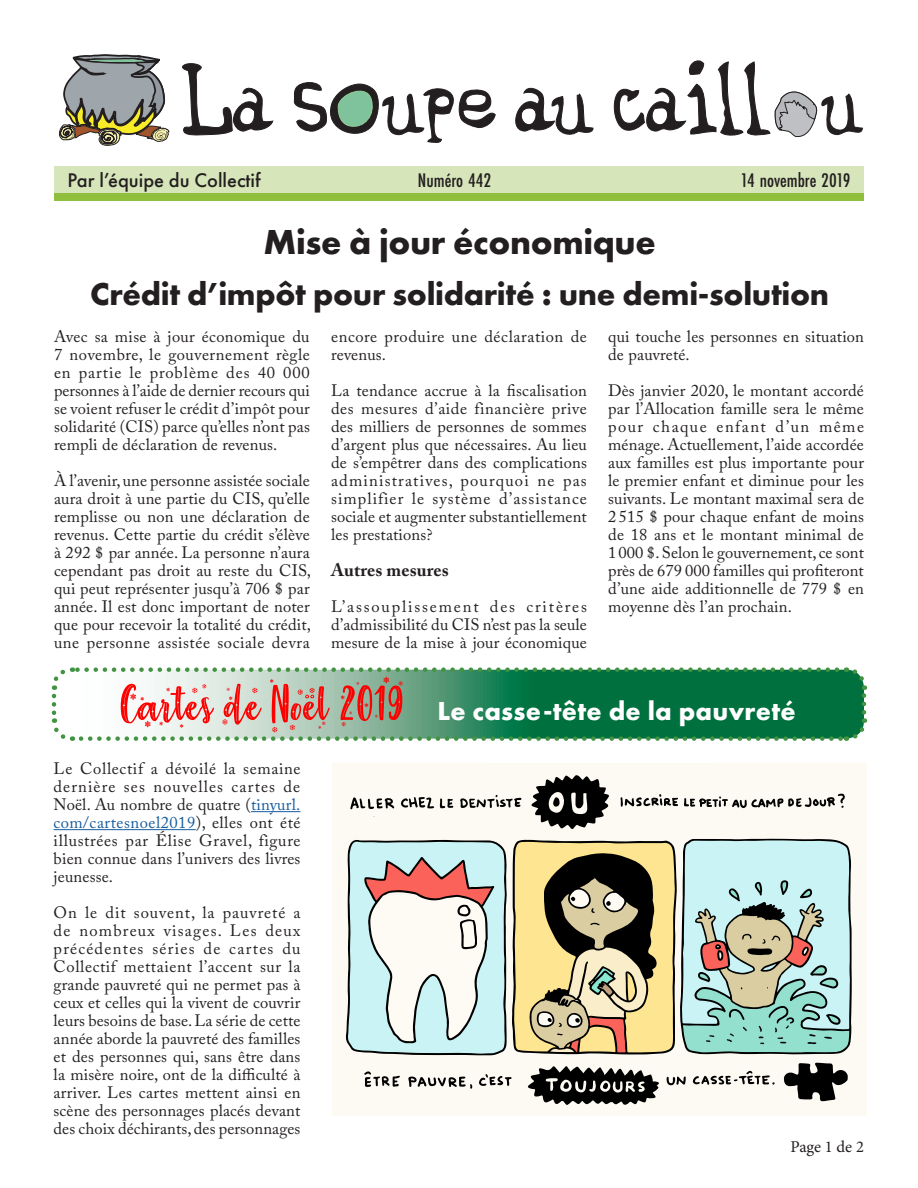
<style>
.page{position:relative;width:918px;height:1188px;background:#fff}
.page>*{position:absolute;margin:0;border:0;box-sizing:border-box;transform-origin:0 0}
.Texte_normal{font:60px "The Perfect Christmas";letter-spacing:.01em;color:#f00}
.Titre{font:700 36px "Futura PT";letter-spacing:-.01em;color:#231f20}
.Titre-2{font:700 33px "Futura PT";letter-spacing:-.01em;color:#231f20}
.Texte_normal-2{font:700 27px "Futura PT";letter-spacing:.01em;color:#fff}
.t1{font:500 20.55px "Futura PT Cond";color:#231f20}
.t2{font:500 20.55px "Futura PT";color:#231f20}
.Texte_normal-3{font:700 18px "Adobe Caslon Pro";letter-spacing:.01em;color:#231f20}
.Texte_normal-4{font:16.5px/18px "Adobe Caslon Pro";letter-spacing:.01em;color:#231f20;text-align:justify}
.Texte_normal-5{font:16.5px/18px "Adobe Caslon Pro";letter-spacing:.035em;color:#231f20}
.t3{font:16.5px "Minion Pro";letter-spacing:-.005em;color:#231f20}
.s1{color:#175d9e}
</style>
<div class="page">
<div style="left:54px;top:167px;width:810px;height:28px;background:#d7e5ba"></div>
<svg style="left:59px;top:54px;width:111px;height:92px"></svg>
<svg style="left:182px;top:63px;width:91px;height:73px"></svg>
<svg style="left:294px;top:82px;width:202px;height:61px"></svg>
<svg style="left:515px;top:87px;width:78px;height:48px"></svg>
<svg style="left:613px;top:60px;width:250px;height:77px"></svg>
<div style="left:54px;top:194px;width:810px;height:7px;background:#90bf3e"></div>
<div style="left:332px;top:763px;width:534px;height:353px;background:#fcfaf2"></div>
<svg style="left:666px;top:1076px;width:20px;height:10px"></svg>
<svg style="left:401px;top:797px;width:33px;height:12px"></svg>
<svg style="left:440px;top:798px;width:13px;height:10px"></svg>
<svg style="left:479px;top:1074px;width:33px;height:12px"></svg>
<svg style="left:784px;top:1063px;width:64px;height:38px"></svg>
<svg style="left:350px;top:797px;width:44px;height:12px"></svg>
<svg style="left:364px;top:1071px;width:36px;height:16px"></svg>
<svg style="left:408px;top:1076px;width:64px;height:13px"></svg>
<svg style="left:460px;top:795px;width:61px;height:14px"></svg>
<svg style="left:620px;top:794px;width:58px;height:13px"></svg>
<svg style="left:692px;top:1071px;width:83px;height:14px"></svg>
<svg style="left:684px;top:793px;width:161px;height:15px"></svg>
<svg style="left:527px;top:1066px;width:132px;height:39px"></svg>
<svg style="left:531px;top:775px;width:78px;height:54px"></svg>
<svg style="left:346px;top:839px;width:506px;height:216px;background:#b7bfac"></svg>
<svg style="left:54px;top:670px;width:810px;height:69px;background:#61a485"></svg>
<svg style="left:51px;top:696px;width:22px;height:45px"></svg>
<svg style="left:81px;top:718px;width:787px;height:23px"></svg>
<svg style="left:845px;top:667px;width:23px;height:45px"></svg>
<svg style="left:51px;top:667px;width:786px;height:23px"></svg>
<hr style="left:251px;top:811px;width:49px;height:1px;background:#175d9e">
<hr style="left:54px;top:829px;width:142px;height:1px;background:#175d9e">
<p class="t2" style="left:68px;top:168px;width:195px">Par l’équipe du Collectif</p>
<p class="t1" style="left:418px;top:168px;width:75px">Numéro 442</p>
<p class="t1" style="left:741px;top:168px;width:111px">14 novembre 2019</p>
<p class="Titre" style="left:264px;top:219px;width:394px">Mise à jour économique</p>
<p class="Titre-2" style="left:90px;top:273px;width:741px">Crédit d’impôt pour solidarité : une demi-solution</p>
<p class="Texte_normal-5" style="left:331px;top:327px;width:257px">encore produire une déclaration de revenus.</p>
<p class="Texte_normal-4" style="left:331px;top:381px;width:257px">La tendance accrue à la fiscalisation des mesures d’aide financière prive des milliers de personnes de sommes d’argent plus que nécessaires. Au lieu de s’empêtrer dans des complications administratives, pourquoi ne pas simplifier le système d’assistance sociale et augmenter substantiellement les prestations?</p>
<p class="Texte_normal-3" style="left:331px;top:559px;width:119px">Autres mesures</p>
<p class="Texte_normal-4" style="left:331px;top:597px;width:257px">L’assouplissement des critères d’admissibilité du CIS n’est pas la seule mesure de la mise à jour économique</p>
<p class="Texte_normal-4" style="left:54px;top:327px;width:257px">Avec sa mise à jour économique du 7 novembre, le gouvernement règle en partie le problème des 40 000 personnes à l’aide de dernier recours qui se voient refuser le crédit d’impôt pour solidarité (CIS) parce qu’elles n’ont pas rempli de déclaration de revenus.</p>
<p class="Texte_normal-4" style="left:54px;top:471px;width:258px">À l’avenir, une personne assistée sociale aura droit à une partie du CIS, qu’elle remplisse ou non une déclaration de revenus. Cette partie du crédit s’élève à 292 $ par année. La personne n’aura cependant pas droit au reste du CIS, qui peut représenter jusqu’à 706 $ par année. Il est donc important de noter que pour recevoir la totalité du crédit, une personne assistée sociale devra</p>
<p class="Texte_normal-4" style="left:608px;top:327px;width:257px">qui touche les personnes en situation de pauvreté.</p>
<p class="Texte_normal-4" style="left:608px;top:381px;width:257px">Dès janvier 2020, le montant accordé par l’Allocation famille sera le même pour chaque enfant d’un même ménage. Actuellement, l’aide accordée aux familles est plus importante pour le premier enfant et diminue pour les suivants. Le montant maximal sera de 2 515 $ pour chaque enfant de moins de 18 ans et le montant minimal de 1 000 $. Selon le gouvernement, ce sont près de 679 000 familles qui profiteront d’une aide additionnelle de 779 $ en moyenne dès l’an prochain.</p>
<p class="Texte_normal" style="left:121px;top:675px;width:285px">Cartes de Noël 2019</p>
<p class="Texte_normal-4" style="left:54px;top:759px;width:249px">Le Collectif a dévoilé la semaine dernière ses nouvelles cartes de Noël. Au nombre de quatre (<span class="s1">tinyurl. com/cartesnoel2019</span>), elles ont été illustrées par Élise Gravel, figure bien connue dans l’univers des livres jeunesse.</p>
<p class="Texte_normal-4" style="left:54px;top:903px;width:248px">On le dit souvent, la pauvreté a de nombreux visages. Les deux précédentes séries de cartes du Collectif mettaient l’accent sur la grande pauvreté qui ne permet pas à ceux et celles qui la vivent de couvrir leurs besoins de base. La série de cette année aborde la pauvreté des familles et des personnes qui, sans être dans la misère noire, ont de la difficulté à arriver. Les cartes mettent ainsi en scène des personnages placés devant des choix déchirants, des personnages</p>
<p class="Texte_normal-2" style="left:437px;top:694px;width:360px">Le casse-tête de la pauvreté</p>
<p class="t3" style="left:791px;top:1136px;width:75px">Page 1 de 2</p>
</div>
